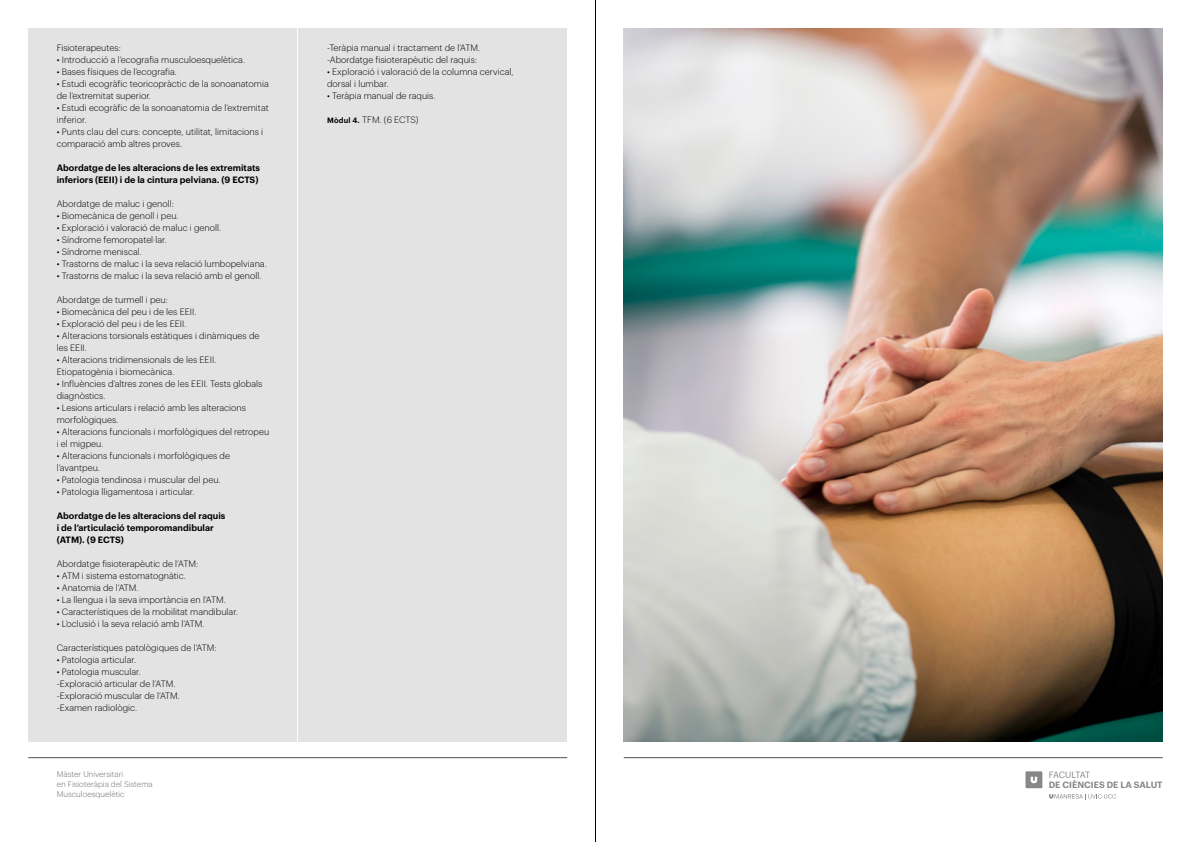
<style>
.page{position:relative;width:1191px;height:842px;background:#fff}
.page>*{position:absolute;margin:0;border:0;box-sizing:border-box;transform-origin:0 0}
.t1{font:300 9px/12px "Graphik";color:#000}
.t2{font:600 9px/12px "Graphik";color:#000}
.t3{font:600 8.9px "Graphik";color:#878787}
.t4{font:8.9px "Graphik";letter-spacing:-.055em;color:#878787}
.t5{font:300 8px/10px "Graphik";color:#706f6f}
.s1{font-weight:600;font-size:7.5px}
</style>
<div class="page">
<div style="left:1025px;top:771px;width:17px;height:17px;background:#878787"></div>
<svg style="left:1030px;top:777px;width:7px;height:6px"></svg>
<svg style="left:1049px;top:794px;width:67px;height:5px"></svg>
<div style="left:28px;top:28px;width:269px;height:713px;background:#e3e3e3"></div>
<hr style="left:28px;top:757px;width:539px;height:1px;background:#706f6f">
<div style="left:299px;top:28px;width:268px;height:713px;background:#e3e3e3"></div>
<hr style="left:624px;top:757px;width:538px;height:1px;background:#706f6f">
<img style="left:624px;top:28px;width:538px;height:713px">
<hr style="left:595px;top:0;width:1px;height:842px;background:#000">
<p class="t1" style="left:57px;top:42px;width:66px">Fisioterapeutes:</p>
<p class="t1" style="left:57px;top:53px;width:190px">• Introducció a l’ecografia musculoesquelètica.</p>
<p class="t1" style="left:57px;top:65px;width:122px">• Bases físiques de l’ecografia.</p>
<p class="t1" style="left:57px;top:77px;width:214px">• Estudi ecogràfic teoricopràctic de la sonoanatomia de l’extremitat superior.</p>
<p class="t1" style="left:57px;top:101px;width:214px">• Estudi ecogràfic de la sonoanatomia de l’extremitat inferior.</p>
<p class="t1" style="left:57px;top:125px;width:208px">• Punts clau del curs: concepte, utilitat, limitacions i comparació amb altres proves.</p>
<p class="t2" style="left:57px;top:161px;width:205px">Abordatge de les alteracions de les extremitats inferiors (EEII) i de la cintura pelviana. (9 ECTS)</p>
<p class="t1" style="left:57px;top:197px;width:119px">Abordatge de maluc i genoll:</p>
<p class="t1" style="left:57px;top:209px;width:123px">• Biomecànica de genoll i peu.</p>
<p class="t1" style="left:57px;top:221px;width:166px">• Exploració i valoració de maluc i genoll.</p>
<p class="t1" style="left:57px;top:233px;width:112px">• Síndrome femoropatel·lar.</p>
<p class="t1" style="left:57px;top:245px;width:87px">• Síndrome meniscal.</p>
<p class="t1" style="left:57px;top:257px;width:211px">• Trastorns de maluc i la seva relació lumbopelviana.</p>
<p class="t1" style="left:57px;top:269px;width:206px">• Trastorns de maluc i la seva relació amb el genoll.</p>
<p class="t1" style="left:57px;top:293px;width:113px">Abordatge de turmell i peu:</p>
<p class="t1" style="left:57px;top:305px;width:141px">• Biomecànica del peu i de les EEII.</p>
<p class="t1" style="left:57px;top:317px;width:131px">• Exploració del peu i de les EEII.</p>
<p class="t1" style="left:57px;top:329px;width:204px">• Alteracions torsionals estàtiques i dinàmiques de les EEII.</p>
<p class="t1" style="left:57px;top:353px;width:161px">• Alteracions tridimensionals de les EEII.<br>Etiopatogènia i biomecànica.</p>
<p class="t1" style="left:57px;top:377px;width:207px">• Influències d’altres zones de les EEII. Tests globals diagnòstics.</p>
<p class="t1" style="left:57px;top:401px;width:191px">• Lesions articulars i relació amb les alteracions morfològiques.</p>
<p class="t1" style="left:57px;top:425px;width:214px">• Alteracions funcionals i morfològiques del retropeu i el migpeu.</p>
<p class="t1" style="left:57px;top:449px;width:175px">• Alteracions funcionals i morfològiques de l’avantpeu.</p>
<p class="t1" style="left:57px;top:473px;width:165px">• Patologia tendinosa i muscular del peu.</p>
<p class="t1" style="left:57px;top:485px;width:139px">• Patologia lligamentosa i articular.</p>
<p class="t2" style="left:57px;top:509px;width:170px">Abordatge de les alteracions del raquis i de l’articulació temporomandibular (ATM). (9 ECTS)</p>
<p class="t1" style="left:57px;top:557px;width:143px">Abordatge fisioterapèutic de l’ATM:</p>
<p class="t1" style="left:57px;top:569px;width:131px">• ATM i sistema estomatognàtic.</p>
<p class="t1" style="left:57px;top:581px;width:83px">• Anatomia de l’ATM.</p>
<p class="t1" style="left:57px;top:593px;width:171px">• La llengua i la seva importància en l’ATM.</p>
<p class="t1" style="left:57px;top:605px;width:183px">• Característiques de la mobilitat mandibular.</p>
<p class="t1" style="left:57px;top:617px;width:149px">• L’oclusió i la seva relació amb l’ATM.</p>
<p class="t1" style="left:57px;top:641px;width:161px">Característiques patològiques de l’ATM:</p>
<p class="t1" style="left:57px;top:653px;width:81px">• Patologia articular.</p>
<p class="t1" style="left:57px;top:665px;width:125px">• Patologia muscular. -Exploració articular de l’ATM. -Exploració muscular de l’ATM. -Examen radiològic.</p>
<p class="t5" style="left:57px;top:768px;width:98px">Màster Universitari<br>en Fisioteràpia del Sistema<br>Musculoesquelètic</p>
<p class="t1" style="left:327px;top:42px;width:155px">-Teràpia manual i tractament de l’ATM. -Abordatge fisioterapèutic del raquis:</p>
<p class="t1" style="left:327px;top:65px;width:188px">• Exploració i valoració de la columna cervical, dorsal i lumbar.</p>
<p class="t1" style="left:327px;top:89px;width:110px">• Teràpia manual de raquis.</p>
<p class="t1" style="left:327px;top:114px;width:93px"><span class="s1">Mòdul 4.</span> TFM. (6 ECTS)</p>
<p class="t4" style="left:1048px;top:768px;width:43px">FACULTAT</p>
<p class="t3" style="left:1048px;top:778px;width:115px">DE CIÈNCIES DE LA SALUT</p>
</div>
